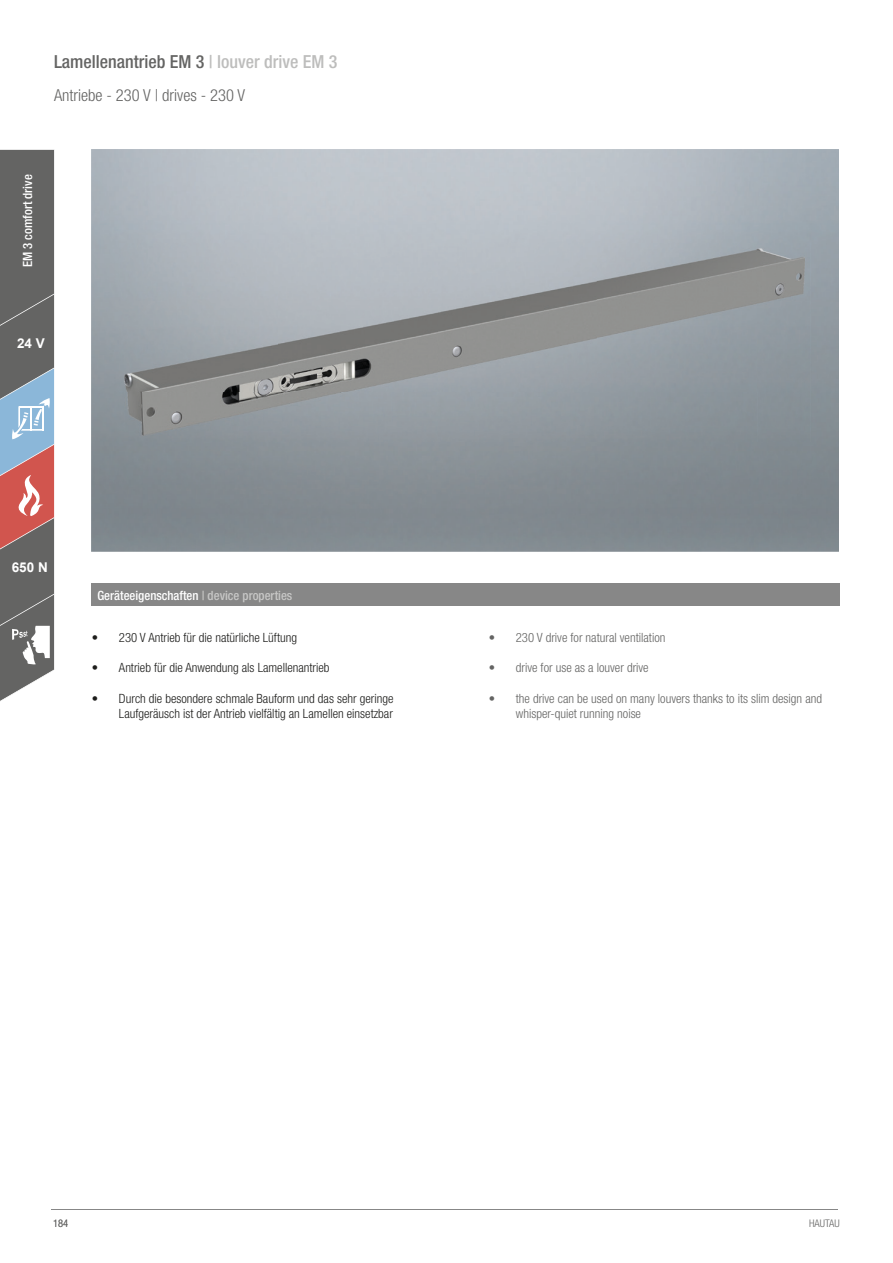
<style>
.page{position:relative;width:893px;height:1263px;background:#fff}
.page>*{position:absolute;margin:0;border:0;box-sizing:border-box;transform-origin:0 0}
.t1{font:500 condensed 18px "Helvetica Neue";color:#646463}
.t2{font:300 condensed 16.5px "Helvetica Neue";color:#646463}
.t3{font:700 13.5px "Arial";color:#fff}
.t4{font:300 condensed 12.75px/15.3px "Helvetica Neue";color:#1d1d1b;text-align:right}
.t5{font:300 condensed 12.75px/15.3px "Helvetica Neue";color:#646463}
.t6{font:500 condensed 12.75px "Helvetica Neue";color:#fff}
.t7{font:300 condensed 10.5px "Helvetica Neue";color:#646463}
.s1{color:#bdbdbc}
.s2{color:#c7c7c6}
</style>
<div class="page">
<hr style="left:51px;top:1209px;width:787px;height:1px;background:#878787">
<div style="left:91px;top:584px;width:748px;height:22px;background:#878787"></div>
<hr style="left:91px;top:583px;width:749px;height:1px;background:#878787">
<svg style="left:839px;top:584px;width:1px;height:21px"></svg>
<hr style="left:91px;top:605px;width:749px;height:1px;background:#878787">
<svg style="left:0;top:149px;width:55px;height:552px;background:#857b7e"></svg>
<img style="left:119px;top:244px;width:692px;height:198px">
<h1 class="t1" style="left:54px;top:51px;width:285px">Lamellenantrieb EM 3 <span class="s1">| louver drive EM 3</span></h1>
<p class="t2" style="left:54px;top:86px;width:192px">Antriebe - 230 V | drives - 230 V</p>
<p class="t6" style="left:20px;top:267px;width:94px;rotate:-90deg">EM 3 comfort drive</p>
<p class="t3" style="left:17px;top:334px;width:29px">24 V</p>
<p class="t3" style="left:12px;top:558px;width:38px">650 N</p>
<p class="t6" style="left:97px;top:588px;width:196px">Geräteeigenschaften <span class="s2">| device properties</span></p>
<p class="t4" style="left:92px;top:629px;width:207px">• 230 V Antrieb für die natürliche Lüftung</p>
<p class="t4" style="left:92px;top:660px;width:239px">• Antrieb für die Anwendung als Lamellenantrieb</p>
<p class="t4" style="left:92px;top:691px;width:303px">• Durch die besondere schmale Bauform und das sehr geringe<br>Laufgeräusch ist der Antrieb vielfältig an Lamellen einsetzbar</p>
<p class="t5" style="left:489px;top:629px;width:178px">• 230 V drive for natural ventilation</p>
<p class="t5" style="left:489px;top:660px;width:161px">• drive for use as a louver drive</p>
<p class="t5" style="left:516px;top:691px;width:308px;text-indent:-27px">• the drive can be used on many louvers thanks to its slim design and whisper-quiet running noise</p>
<p class="t7" style="left:53px;top:1217px;width:17px">184</p>
<p class="t7" style="left:809px;top:1217px;width:32px">HAUTAU</p>
</div>
